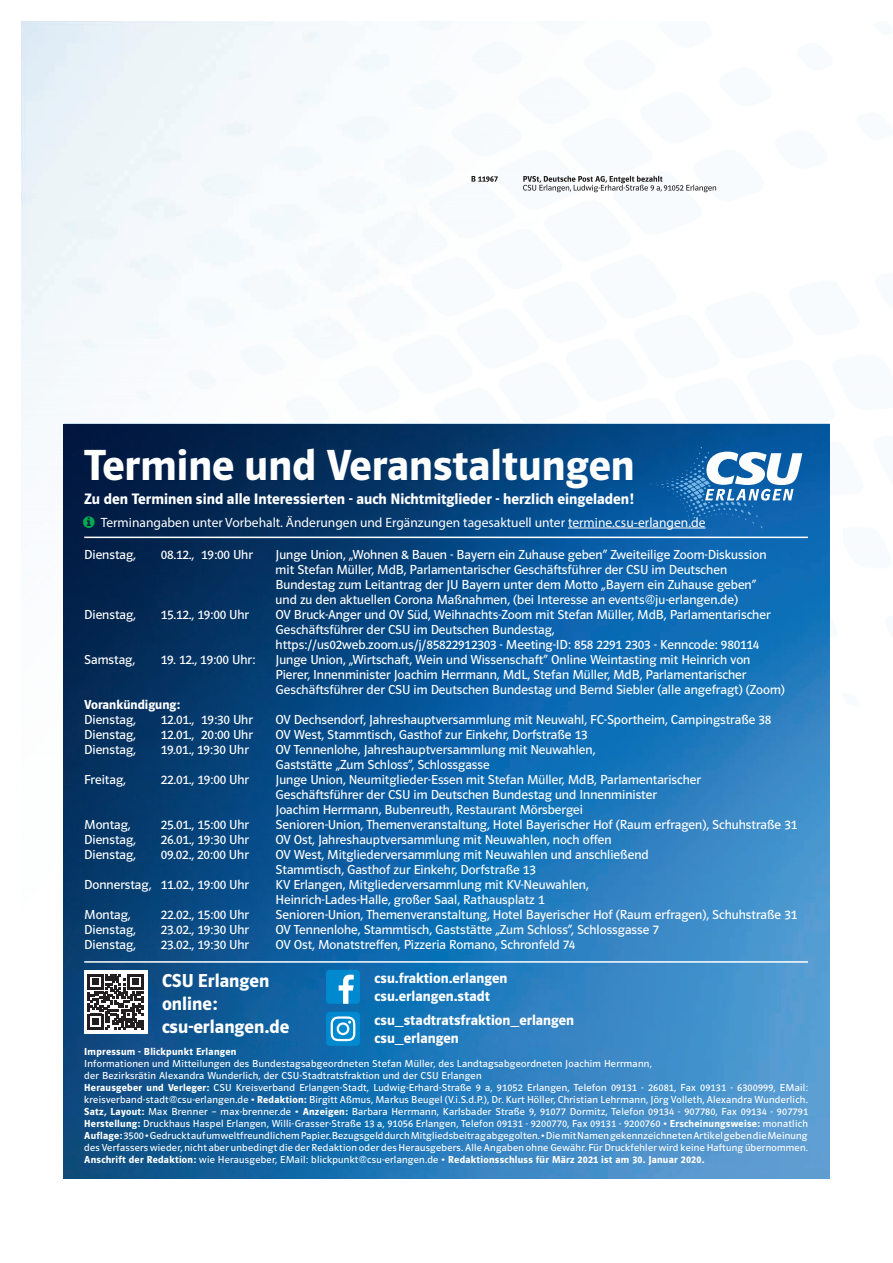
<style>
.page{position:relative;width:893px;height:1263px;background:#fff}
.page>*{position:absolute;margin:0;border:0;box-sizing:border-box;transform-origin:0 0}
.t1{font:600 45px "Polo 22";color:#fff}
.t2{font:600 19.5px/23px "Polo 22";color:#fff}
.t3{font:600 15.6px "Polo 22";color:#fff}
.t4{font:600 15px/18px "Polo 22";color:#fff}
.t5{font:13.5px/15px "Polo 22 Buch";color:#fff}
.t6{font:13.5px "Myriad Pro";color:#fff}
.t7{font:600 13.5px "Polo 22";color:#fff}
.t8{font:10.5px/12px "Polo 22 Buch";letter-spacing:.025em;color:#fff}
.t9{font:600 10.5px "Polo 22";letter-spacing:.025em;color:#fff}
.s1{font-family:"Polo 22";font-weight:600}
.s2{font-family:"Polo 22 Buch";font-weight:400}
</style>
<div class="page">
<img style="left:21px;top:21px;width:809px;height:1158px">
<img style="left:64px;top:425px;width:765px;height:754px">
<svg style="left:471px;top:176px;width:27px;height:6px"></svg>
<svg style="left:523px;top:176px;width:193px;height:16px"></svg>
<svg style="left:650px;top:447px;width:152px;height:81px"></svg>
<div style="left:84px;top:970px;width:63px;height:63px;background:linear-gradient(to right,#fff,#fff)"></div>
<svg style="left:88px;top:974px;width:55px;height:55px"></svg>
<div style="left:326px;top:1012px;width:34px;height:34px;background:#0089cf;border-radius:4px"></div>
<svg style="left:331px;top:1016px;width:24px;height:25px"></svg>
<div style="left:326px;top:970px;width:34px;height:34px;background:#0089cf;border-radius:4px"></div>
<svg style="left:339px;top:974px;width:15px;height:30px"></svg>
<hr style="left:568px;top:528px;width:138px;height:1px;background:#fff">
<hr style="left:84px;top:961px;width:724px;height:2px;background:#fff">
<hr style="left:84px;top:537px;width:724px;height:1px;background:#fff">
<svg style="left:83px;top:516px;width:12px;height:12px"></svg>
<h1 class="t1" style="left:84px;top:441px;width:552px">Termine und Veranstaltungen</h1>
<p class="t3" style="left:84px;top:490px;width:551px">Zu den Terminen sind alle Interessierten - auch Nichtmitglieder - herzlich eingeladen!</p>
<p class="t6" style="left:101px;top:514px;width:606px">Terminangaben unter Vorbehalt. Änderungen und Ergänzungen tagesaktuell unter termine.csu-erlangen.de</p>
<p class="t5" style="left:84px;top:547px;width:53px">Dienstag,</p>
<p class="t5" style="left:161px;top:547px;width:94px">08.12., 19:00 Uhr</p>
<p class="t5" style="left:276px;top:547px;width:492px">Junge Union, „Wohnen &amp; Bauen - Bayern ein Zuhause geben“ Zweiteilige Zoom-Diskussion mit Stefan Müller, MdB, Parlamentarischer Geschäftsführer der CSU im Deutschen Bundestag zum Leitantrag der JU Bayern unter dem Motto „Bayern ein Zuhause geben“ und zu den aktuellen Corona Maßnahmen, (bei Interesse an events@ju-erlangen.de)</p>
<p class="t5" style="left:84px;top:607px;width:53px">Dienstag,</p>
<p class="t5" style="left:161px;top:607px;width:90px">15.12., 19:00 Uhr</p>
<p class="t5" style="left:276px;top:607px;width:496px">OV Bruck-Anger und OV Süd, Weihnachts-Zoom mit Stefan Müller, MdB, Parlamentarischer<br>Geschäftsführer der CSU im Deutschen Bundestag, https://us02web.zoom.us/j/85822912303 - Meeting-ID: 858 2291 2303 - Kenncode: 980114</p>
<p class="t5" style="left:84px;top:652px;width:52px">Samstag,</p>
<p class="t5" style="left:161px;top:652px;width:96px">19. 12., 19:00 Uhr:</p>
<p class="t5" style="left:276px;top:652px;width:511px">Junge Union, „Wirtschaft, Wein und Wissenschaft“ Online Weintasting mit Heinrich von<br>Pierer, Innenminister Joachim Herrmann, MdL, Stefan Müller, MdB, Parlamentarischer<br>Geschäftsführer der CSU im Deutschen Bundestag und Bernd Siebler (alle angefragt) (Zoom)</p>
<p class="t7" style="left:84px;top:697px;width:97px">Vorankündigung:</p>
<p class="t5" style="left:84px;top:712px;width:53px">Dienstag,</p>
<p class="t5" style="left:161px;top:712px;width:94px">12.01., 19:30 Uhr</p>
<p class="t5" style="left:276px;top:712px;width:497px">OV Dechsendorf, Jahreshauptversammlung mit Neuwahl, FC-Sportheim, Campingstraße 38</p>
<p class="t5" style="left:84px;top:727px;width:53px">Dienstag,</p>
<p class="t5" style="left:161px;top:727px;width:94px">12.01., 20:00 Uhr</p>
<p class="t5" style="left:276px;top:727px;width:313px">OV West, Stammtisch, Gasthof zur Einkehr, Dorfstraße 13</p>
<p class="t5" style="left:84px;top:742px;width:53px">Dienstag,</p>
<p class="t5" style="left:161px;top:742px;width:90px">19.01., 19:30 Uhr</p>
<p class="t5" style="left:276px;top:742px;width:321px">OV Tennenlohe, Jahreshauptversammlung mit Neuwahlen,<br>Gaststätte „Zum Schloss“, Schlossgasse</p>
<p class="t5" style="left:84px;top:772px;width:43px">Freitag,</p>
<p class="t5" style="left:161px;top:772px;width:90px">22.01., 19:00 Uhr</p>
<p class="t5" style="left:276px;top:772px;width:427px">Junge Union, Neumitglieder-Essen mit Stefan Müller, MdB, Parlamentarischer<br>Geschäftsführer der CSU im Deutschen Bundestag und Innenminister<br>Joachim Herrmann, Bubenreuth, Restaurant Mörsbergei</p>
<p class="t5" style="left:84px;top:817px;width:48px">Montag,</p>
<p class="t5" style="left:161px;top:817px;width:90px">25.01., 15:00 Uhr</p>
<p class="t5" style="left:276px;top:817px;width:523px">Senioren-Union, Themenveranstaltung, Hotel Bayerischer Hof (Raum erfragen), Schuhstraße 31</p>
<p class="t5" style="left:84px;top:832px;width:53px">Dienstag,</p>
<p class="t5" style="left:161px;top:832px;width:90px">26.01., 19:30 Uhr</p>
<p class="t5" style="left:276px;top:832px;width:338px">OV Ost, Jahreshauptversammlung mit Neuwahlen, noch offen</p>
<p class="t5" style="left:84px;top:847px;width:53px">Dienstag,</p>
<p class="t5" style="left:161px;top:847px;width:90px">09.02., 20:00 Uhr</p>
<p class="t5" style="left:276px;top:847px;width:375px">OV West, Mitgliederversammlung mit Neuwahlen und anschließend<br>Stammtisch, Gasthof zur Einkehr, Dorfstraße 13</p>
<p class="t5" style="left:84px;top:877px;width:166px">Donnerstag, 11.02., 19:00 Uhr</p>
<p class="t5" style="left:276px;top:877px;width:315px">KV Erlangen, Mitgliederversammlung mit KV-Neuwahlen,<br>Heinrich-Lades-Halle, großer Saal, Rathausplatz 1</p>
<p class="t5" style="left:84px;top:907px;width:48px">Montag,</p>
<p class="t5" style="left:161px;top:907px;width:90px">22.02., 15:00 Uhr</p>
<p class="t5" style="left:276px;top:907px;width:523px">Senioren-Union, Themenveranstaltung, Hotel Bayerischer Hof (Raum erfragen), Schuhstraße 31</p>
<p class="t5" style="left:84px;top:922px;width:53px">Dienstag,</p>
<p class="t5" style="left:161px;top:922px;width:90px">23.02., 19:30 Uhr</p>
<p class="t5" style="left:276px;top:922px;width:385px">OV Tennenlohe, Stammtisch, Gaststätte „Zum Schloss“, Schlossgasse 7</p>
<p class="t5" style="left:84px;top:937px;width:53px">Dienstag,</p>
<p class="t5" style="left:161px;top:937px;width:90px">23.02., 19:30 Uhr</p>
<p class="t5" style="left:276px;top:937px;width:301px">OV Ost, Monatstreffen, Pizzeria Romano, Schronfeld 74</p>
<h2 class="t2" style="left:162px;top:969px;width:129px">CSU Erlangen online: csu-erlangen.de</h2>
<p class="t4" style="left:375px;top:969px;width:134px">csu.fraktion.erlangen csu.erlangen.stadt</p>
<p class="t4" style="left:375px;top:1011px;width:201px">csu_stadtratsfraktion_erlangen csu_erlangen</p>
<p class="t9" style="left:84px;top:1046px;width:154px">Impressum - Blickpunkt Erlangen</p>
<p class="t8" style="left:84px;top:1058px;width:725px">Informationen und Mitteilungen des Bundestagsabgeordneten Stefan Müller, des Landtagsabgeordneten Joachim Herrmann,<br>der Bezirksrätin Alexandra Wunderlich, der CSU-Stadtratsfraktion und der CSU Erlangen<br><span class="s1">Herausgeber und Verleger:</span> CSU Kreisverband Erlangen-Stadt, Ludwig-Erhard-Straße 9 a, 91052 Erlangen, Telefon 09131 - 26081, Fax 09131 - 6300999, EMail: kreisverband-stadt@csu-erlangen.de • <span class="s1">Redaktion:</span> Birgitt Aßmus, Markus Beugel (V.i.S.d.P.), Dr. Kurt Höller, Christian Lehrmann, Jörg Volleth, Alexandra Wunderlich.<br><span class="s1">Satz, Layout:</span> Max Brenner - max-brenner.de • <span class="s1">Anzeigen:</span> Barbara Herrmann, Karlsbader Straße 9, 91077 Dormitz, Telefon 09134 - 907780, Fax 09134 - 907791<br><span class="s1">Herstellung:</span> Druckhaus Haspel Erlangen, Willi-Grasser-Straße 13 a, 91056 Erlangen, Telefon 09131 - 9200770, Fax 09131 - 9200760 • <span class="s1">Erscheinungsweise:</span> monatlich <span class="s1">Auflage:</span> 3500 • Gedruckt auf umweltfreundlichem Papier. Bezugsgeld durch Mitgliedsbeitrag abgegolten. • Die mit Namen gekennzeichneten Artikel geben die Meinung des Verfassers wieder, nicht aber unbedingt die der Redaktion oder des Herausgebers. Alle Angaben ohne Gewähr. Für Druckfehler wird keine Haftung übernommen.</p>
<p class="t9" style="left:84px;top:1154px;width:622px">Anschrift der Redaktion: <span class="s2">wie Herausgeber, EMail: blickpunkt@csu-erlangen.de •</span> Redaktionsschluss für März 2021 ist am 30. Januar 2020.</p>
</div>
